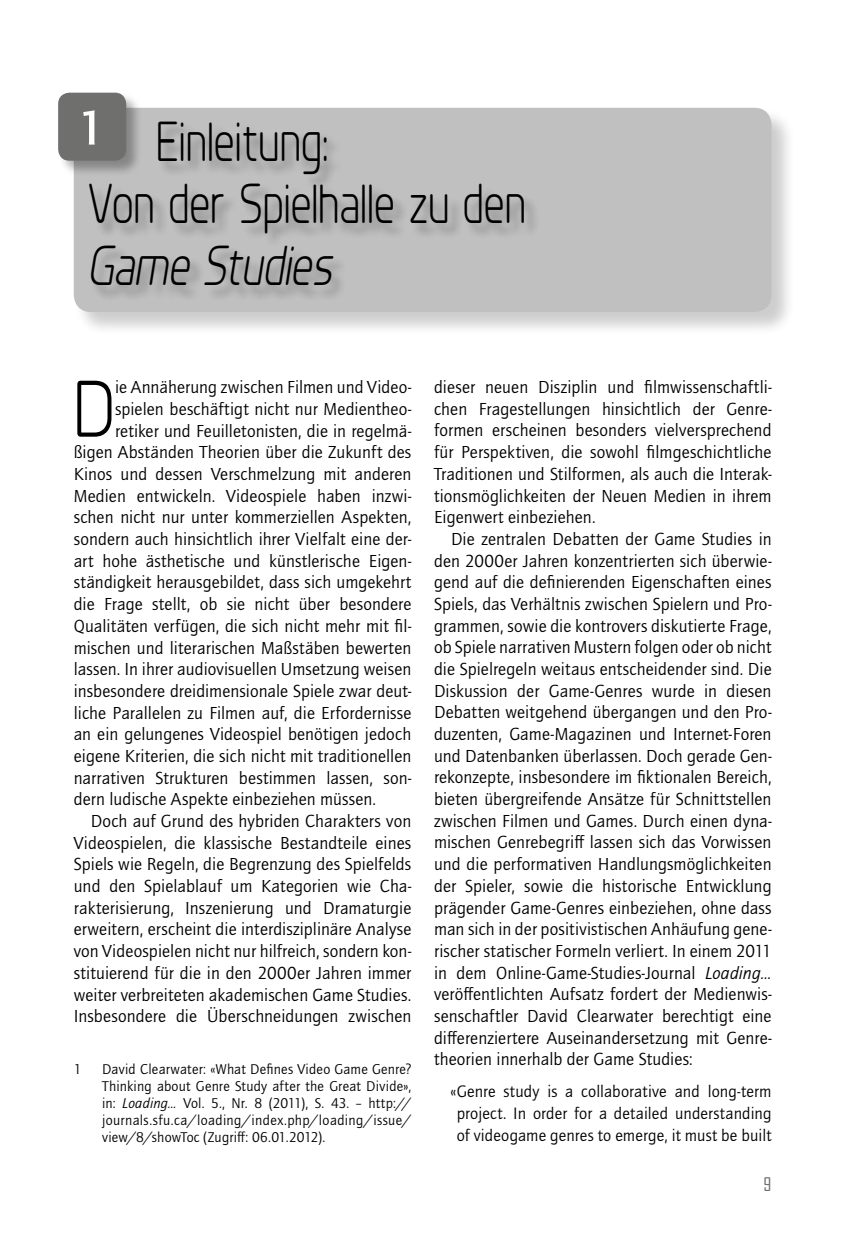
<style>
.page{position:relative;width:851px;height:1248px;background:#fff}
.page>*{position:absolute;margin:0;border:0;box-sizing:border-box;transform-origin:0 0}
.t1{font:80px "Planer";color:#000;scale:.9 1}
.t2{font:56px/62px "Planer";letter-spacing:-.005em;color:#000;scale:.8 1}
.t3{font:italic 56px "Planer";color:#000;scale:.8 1}
.t4{font:500 50px "Quay Sans ITC Std";color:#fff}
.t5{font:18px/21.6px "Quay Sans ITC Std";letter-spacing:.005em;color:#000;text-align:justify}
.t6{font:18px "Agency FB";color:#6f6f6e;scale:1.05 1}
.t7{font:17px/21.6px "Quay Sans ITC Std";letter-spacing:.01em;color:#000;text-align:center}
.t8{font:14.6px/17px "Quay Sans ITC Std";letter-spacing:.02em;color:#000;text-align:justify}
.s1{font-style:italic}
</style>
<div class="page">
<div style="left:73px;top:107px;width:721px;height:228px;background:#000;opacity:.2"></div>
<div style="left:74px;top:108px;width:697px;height:204px;background:#c0c0c1;border-radius:17px"></div>
<div style="left:89px;top:122px;width:451px;height:179px;background:#000;opacity:.33"></div>
<div style="left:58px;top:92px;width:84px;height:84px;background:#000;opacity:.3"></div>
<div style="left:58px;top:93px;width:68px;height:68px;background:#6f6f6e;border-radius:11px"></div>
<h3 class="t4" style="left:77px;top:100px;width:29px">1</h3>
<h2 class="t2" style="left:87px;top:111px;width:550px">1 Einleitung:<br>Von der Spielhalle zu den</h2>
<h2 class="t3" style="left:87px;top:233px;width:320px">Game Studies</h2>
<h1 class="t1" style="left:74px;top:362px;width:47px">D</h1>
<p class="t5" style="left:115px;top:377px;width:298px">ie Annäherung zwischen Filmen und Video-</p>
<p class="t5" style="left:115px;top:398px;width:298px">spielen beschäftigt nicht nur Medientheo-</p>
<p class="t5" style="left:115px;top:420px;width:298px">retiker und Feuilletonisten, die in regelmä-</p>
<p class="t5" style="left:74px;top:442px;width:339px">ßigen Abständen Theorien über die Zukunft des</p>
<p class="t5" style="left:74px;top:463px;width:339px">Kinos und dessen Verschmelzung mit anderen</p>
<p class="t5" style="left:74px;top:485px;width:339px">Medien entwickeln. Videospiele haben inzwi-</p>
<p class="t5" style="left:74px;top:507px;width:339px">schen nicht nur unter kommerziellen Aspekten,</p>
<p class="t5" style="left:74px;top:528px;width:339px">sondern auch hinsichtlich ihrer Vielfalt eine der-</p>
<p class="t5" style="left:74px;top:550px;width:339px">art hohe ästhetische und künstlerische Eigen-</p>
<p class="t5" style="left:74px;top:572px;width:339px">ständigkeit herausgebildet, dass sich umgekehrt</p>
<p class="t5" style="left:74px;top:593px;width:339px">die Frage stellt, ob sie nicht über besondere</p>
<p class="t5" style="left:74px;top:615px;width:339px">Qualitäten verfügen, die sich nicht mehr mit fil-</p>
<p class="t5" style="left:74px;top:637px;width:339px">mischen und literarischen Maßstäben bewerten</p>
<p class="t5" style="left:74px;top:658px;width:339px">lassen. In ihrer audiovisuellen Umsetzung weisen</p>
<p class="t5" style="left:74px;top:680px;width:339px">insbesondere dreidimensionale Spiele zwar deut-</p>
<p class="t5" style="left:74px;top:702px;width:339px">liche Parallelen zu Filmen auf, die Erfordernisse</p>
<p class="t5" style="left:74px;top:723px;width:339px">an ein gelungenes Videospiel benötigen jedoch</p>
<p class="t5" style="left:74px;top:745px;width:339px">eigene Kriterien, die sich nicht mit traditionellen</p>
<p class="t5" style="left:74px;top:767px;width:339px">narrativen Strukturen bestimmen lassen, son-</p>
<p class="t5" style="left:74px;top:788px;width:304px">dern ludische Aspekte einbeziehen müssen.</p>
<p class="t5" style="left:91px;top:810px;width:322px">Doch auf Grund des hybriden Charakters von</p>
<p class="t5" style="left:74px;top:832px;width:339px">Videospielen, die klassische Bestandteile eines</p>
<p class="t5" style="left:74px;top:853px;width:339px">Spiels wie Regeln, die Begrenzung des Spielfelds</p>
<p class="t5" style="left:74px;top:875px;width:339px">und den Spielablauf um Kategorien wie Cha-</p>
<p class="t5" style="left:74px;top:897px;width:339px">rakterisierung, Inszenierung und Dramaturgie</p>
<p class="t5" style="left:74px;top:918px;width:339px">erweitern, erscheint die interdisziplinäre Analyse</p>
<p class="t5" style="left:74px;top:940px;width:339px">von Videospielen nicht nur hilfreich, sondern kon-</p>
<p class="t5" style="left:74px;top:962px;width:339px">stituierend für die in den 2000er Jahren immer</p>
<p class="t5" style="left:74px;top:983px;width:339px">weiter verbreiteten akademischen Game Studies.</p>
<p class="t5" style="left:74px;top:1005px;width:339px">Insbesondere die Überschneidungen zwischen</p>
<p class="t8" style="left:74px;top:1060px;width:9px">1</p>
<p class="t8" style="left:102px;top:1060px;width:310px">David Clearwater: «What Defines Video Game Genre?<br>Thinking about Genre Study after the Great Divide», in: <span class="s1">Loading…</span> Vol. 5., Nr. 8 (2011), S. 43. – http:// journals.sfu.ca/loading/index.php/loading/issue/ view/8/showToc (Zugriff: 06.01.2012).</p>
<p class="t5" style="left:434px;top:376px;width:339px">dieser neuen Disziplin und filmwissenschaftli&shy;chen Fragestellungen hinsichtlich der Genre&shy;formen erscheinen besonders vielversprechend für Perspektiven, die sowohl filmgeschichtliche Traditionen und Stilformen, als auch die Interak&shy;tionsmöglichkeiten der Neuen Medien in ihrem Eigenwert einbeziehen.</p>
<p class="t5" style="left:434px;top:528px;width:339px;text-indent:17px">Die zentralen Debatten der Game Studies in den 2000er Jahren konzentrierten sich überwie&shy;gend auf die definierenden Eigenschaften eines Spiels, das Verhältnis zwischen Spielern und Pro&shy;grammen, sowie die kontrovers diskutierte Frage, ob Spiele narrativen Mustern folgen oder ob nicht die Spielregeln weitaus entscheidender sind. Die Diskussion der Game-Genres wurde in diesen Debatten weitgehend übergangen und den Pro&shy;duzenten, Game-Magazinen und Internet-Foren und Datenbanken überlassen. Doch gerade Gen&shy;rekonzepte, insbesondere im fiktionalen Bereich, bieten übergreifende Ansätze für Schnittstellen zwischen Filmen und Games. Durch einen dyna&shy;mischen Genrebegriff lassen sich das Vorwissen und die performativen Handlungsmöglichkeiten der Spieler, sowie die historische Entwicklung prägender Game-Genres einbeziehen, ohne dass man sich in der positivistischen Anhäufung gene&shy;rischer statischer Formeln verliert. In einem 2011 in dem Online-Game-Studies-Journal <span class="s1">Loading… </span>veröffentlichten Aufsatz fordert der Medienwis&shy;senschaftler David Clearwater berechtigt eine differenziertere Auseinandersetzung mit Genre&shy;theorien innerhalb der Game Studies:</p>
<p class="t7" style="left:450px;top:1080px;width:322px">«Genre study is a collaborative and long-term project. In order for a detailed understanding of videogame genres to emerge, it must be built</p>
<p class="t6" style="left:763px;top:1173px;width:9px">9</p>
</div>
